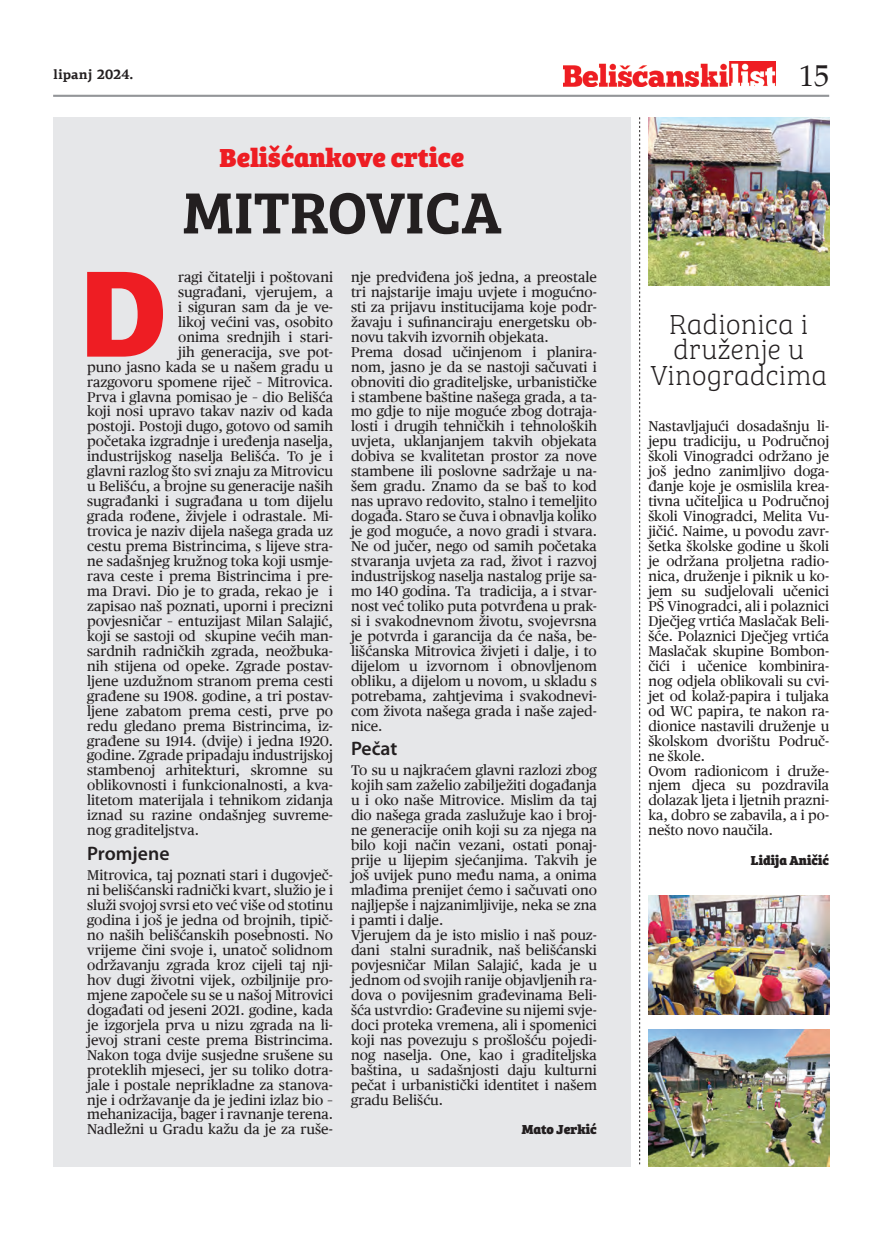
<style>
.page{position:relative;width:893px;height:1234px;background:#fff}
.page>*{position:absolute;margin:0;border:0;box-sizing:border-box;transform-origin:0 0}
.t1{font:900 122.7px "PF Agora Sans Pro";color:#ee1d23}
.t2{font:600 60px "Bree Serif";color:#231f20}
.t3{font:30px "Palatino Roman";color:#231f20}
.t4{font:100 28.5px/25.7px "Bree Serif";color:#231f20;text-align:center}
.t5{font:800 27px "Bree Serif";color:#ee1d23}
.t6{font:600 19.5px "Myriad Pro";color:#231f20}
.t7{font:14.25px/15px "Publico Text";color:#231f20}
.t8{font:800 13.5px "Bree Serif";color:#231f20}
.t9{font:700 13.5px "PF Agora Serif Pro";color:#231f20}
</style>
<div class="page">
<img style="left:563px;top:61px;width:213px;height:26px">
<hr style="left:53px;top:95px;width:776px;height:2px;background:#939598">
<div style="left:53px;top:117px;width:578px;height:1048px;background:#e6e7e9"></div>
<svg style="left:639px;top:117px;width:1px;height:1046px"></svg>
<img style="left:648px;top:117px;width:181px;height:169px">
<img style="left:648px;top:895px;width:181px;height:119px">
<img style="left:648px;top:1029px;width:181px;height:136px">
<p class="t9" style="left:53px;top:66px;width:82px">lipanj 2024.</p>
<p class="t3" style="left:799px;top:58px;width:31px">15</p>
<p class="t5" style="left:220px;top:135px;width:246px">Belišćankove crtice</p>
<p class="t2" style="left:182px;top:167px;width:321px">MITROVICA</p>
<p class="t1" style="left:79px;top:233px;width:91px">D</p>
<p class="t7" style="left:178px;top:269px;width:156px">ragi čitatelji i poštovani</p>
<p class="t7" style="left:178px;top:284px;width:156px">sugrađani, vjerujem, a</p>
<p class="t7" style="left:178px;top:299px;width:156px">i siguran sam da je ve-</p>
<p class="t7" style="left:178px;top:314px;width:156px">likoj većini vas, osobito</p>
<p class="t7" style="left:178px;top:329px;width:156px">onima srednjih i stari-</p>
<p class="t7" style="left:178px;top:344px;width:156px">jih generacija, sve pot-</p>
<p class="t7" style="left:87px;top:359px;width:247px">puno jasno kada se u našem gradu u</p>
<p class="t7" style="left:87px;top:374px;width:247px">razgovoru spomene riječ – Mitrovica.</p>
<p class="t7" style="left:87px;top:389px;width:247px">Prva i glavna pomisao je – dio Belišća</p>
<p class="t7" style="left:87px;top:404px;width:247px">koji nosi upravo takav naziv od kada</p>
<p class="t7" style="left:87px;top:419px;width:247px">postoji. Postoji dugo, gotovo od samih</p>
<p class="t7" style="left:87px;top:434px;width:247px">početaka izgradnje i uređenja naselja,</p>
<p class="t7" style="left:87px;top:449px;width:247px">industrijskog naselja Belišća. To je i</p>
<p class="t7" style="left:87px;top:464px;width:247px">glavni razlog što svi znaju za Mitrovicu</p>
<p class="t7" style="left:87px;top:478px;width:247px">u Belišću, a brojne su generacije naših</p>
<p class="t7" style="left:87px;top:493px;width:247px">sugrađanki i sugrađana u tom dijelu</p>
<p class="t7" style="left:87px;top:508px;width:247px">grada rođene, živjele i odrastale. Mi-</p>
<p class="t7" style="left:87px;top:523px;width:247px">trovica je naziv dijela našega grada uz</p>
<p class="t7" style="left:87px;top:538px;width:247px">cestu prema Bistrincima, s lijeve stra-</p>
<p class="t7" style="left:87px;top:553px;width:247px">ne sadašnjeg kružnog toka koji usmje-</p>
<p class="t7" style="left:87px;top:568px;width:247px">rava ceste i prema Bistrincima i pre-</p>
<p class="t7" style="left:87px;top:583px;width:247px">ma Dravi. Dio je to grada, rekao je i</p>
<p class="t7" style="left:87px;top:598px;width:247px">zapisao naš poznati, uporni i precizni</p>
<p class="t7" style="left:87px;top:613px;width:247px">povjesničar – entuzijast Milan Salajić,</p>
<p class="t7" style="left:87px;top:628px;width:247px">koji se sastoji od skupine većih man-</p>
<p class="t7" style="left:87px;top:643px;width:247px">sardnih radničkih zgrada, neožbuka-</p>
<p class="t7" style="left:87px;top:658px;width:247px">nih stijena od opeke. Zgrade postav-</p>
<p class="t7" style="left:87px;top:673px;width:247px">ljene uzdužnom stranom prema cesti</p>
<p class="t7" style="left:87px;top:688px;width:247px">građene su 1908. godine, a tri postav-</p>
<p class="t7" style="left:87px;top:703px;width:247px">ljene zabatom prema cesti, prve po</p>
<p class="t7" style="left:87px;top:718px;width:247px">redu gledano prema Bistrincima, iz-</p>
<p class="t7" style="left:87px;top:733px;width:247px">građene su 1914. (dvije) i jedna 1920.</p>
<p class="t7" style="left:87px;top:747px;width:247px">godine. Zgrade pripadaju industrijskoj</p>
<p class="t7" style="left:87px;top:762px;width:247px">stambenoj arhitekturi, skromne su</p>
<p class="t7" style="left:87px;top:777px;width:247px">oblikovnosti i funkcionalnosti, a kva-</p>
<p class="t7" style="left:87px;top:792px;width:247px">litetom materijala i tehnikom zidanja</p>
<p class="t7" style="left:87px;top:807px;width:247px">iznad su razine ondašnjeg suvreme-</p>
<p class="t7" style="left:87px;top:822px;width:113px">nog graditeljstva.</p>
<p class="t6" style="left:87px;top:842px;width:84px">Promjene</p>
<p class="t7" style="left:87px;top:867px;width:247px;text-align:justify">Mitrovica, taj poznati stari i dugovječ&shy;ni belišćanski radnički kvart, služio je i služi svojoj svrsi eto već više od stotinu godina i još je jedna od brojnih, tipič&shy;no naših belišćanskih posebnosti. No vrijeme čini svoje i, unatoč solidnom održavanju zgrada kroz cijeli taj nji&shy;hov dugi životni vijek, ozbiljnije pro&shy;mjene započele su se u našoj Mitrovici događati od jeseni 2021. godine, kada je izgorjela prva u nizu zgrada na li&shy;jevoj strani ceste prema Bistrincima.<br>Nakon toga dvije susjedne srušene su proteklih mjeseci, jer su toliko dotra&shy;jale i postale neprikladne za stanova&shy;nje i održavanje da je jedini izlaz bio – mehanizacija, bager i ravnanje terena.<br>Nadležni u Gradu kažu da je za ruše-</p>
<p class="t7" style="left:351px;top:269px;width:247px">nje predviđena još jedna, a preostale tri najstarije imaju uvjete i mogućno&shy;sti za prijavu institucijama koje podr&shy;žavaju i sufinanciraju energetsku ob&shy;novu takvih izvornih objekata.<br>Prema dosad učinjenom i planira&shy;nom, jasno je da se nastoji sačuvati i obnoviti dio graditeljske, urbanističke i stambene baštine našega grada, a ta&shy;mo gdje to nije moguće zbog dotraja&shy;losti i drugih tehničkih i tehnoloških uvjeta, uklanjanjem takvih objekata dobiva se kvalitetan prostor za nove stambene ili poslovne sadržaje u na&shy;šem gradu. Znamo da se baš to kod nas upravo redovito, stalno i temeljito događa. Staro se čuva i obnavlja koliko je god moguće, a novo gradi i stvara.<br>Ne od jučer, nego od samih početaka stvaranja uvjeta za rad, život i razvoj industrijskog naselja nastalog prije sa&shy;mo 140 godina. Ta tradicija, a i stvar&shy;nost već toliko puta potvrđena u prak&shy;si i svakodnevnom životu, svojevrsna je potvrda i garancija da će naša, be&shy;lišćanska Mitrovica živjeti i dalje, i to dijelom u izvornom i obnovljenom obliku, a dijelom u novom, u skladu s potrebama, zahtjevima i svakodnevi&shy;com života našega grada i naše zajed&shy;nice.</p>
<p class="t6" style="left:351px;top:737px;width:48px">Pečat</p>
<p class="t7" style="left:351px;top:762px;width:247px">To su u najkraćem glavni razlozi zbog kojih sam zaželio zabilježiti događanja u i oko naše Mitrovice. Mislim da taj dio našega grada zaslužuje kao i broj&shy;ne generacije onih koji su za njega na bilo koji način vezani, ostati ponaj&shy;prije u lijepim sjećanjima. Takvih je još uvijek puno među nama, a onima mlađima prenijet ćemo i sačuvati ono najljepše i najzanimljivije, neka se zna i pamti i dalje.<br>Vjerujem da je isto mislio i naš pouz&shy;dani stalni suradnik, naš belišćanski povjesničar Milan Salajić, kada je u jednom od svojih ranije objavljenih ra&shy;dova o povijesnim građevinama Beli&shy;šća ustvrdio: Građevine su nijemi svje&shy;doci proteka vremena, ali i spomenici koji nas povezuju s prošlošću pojedi&shy;nog naselja. One, kao i graditeljska baština, u sadašnjosti daju kulturni pečat i urbanistički identitet i našem gradu Belišću.</p>
<p class="t8" style="left:522px;top:1118px;width:77px">Mato Jerkić</p>
<p class="t4" style="left:650px;top:310px;width:178px">Radionica i druženje u<br>Vinogradcima</p>
<p class="t7" style="left:648px;top:419px;width:182px">Nastavljajući dosadašnju li&shy;jepu tradiciju, u Područnoj školi Vinogradci održano je još jedno zanimljivo doga&shy;đanje koje je osmislila krea&shy;tivna učiteljica u Područnoj školi Vinogradci, Melita Vu&shy;jičić. Naime, u povodu zavr&shy;šetka školske godine u školi je održana proljetna radio&shy;nica, druženje i piknik u ko&shy;jem su sudjelovali učenici<br>PŠ Vinogradci, ali i polaznici<br>Dječjeg vrtića Maslačak Beli&shy;šće. Polaznici Dječjeg vrtića<br>Maslačak skupine Bombon&shy;čići i učenice kombinira&shy;nog odjela oblikovali su cvi&shy;jet od kolaž-papira i tuljaka od WC papira, te nakon ra&shy;dionice nastavili druženje u školskom dvorištu Područ&shy;ne škole.<br>Ovom radionicom i druže&shy;njem djeca su pozdravila dolazak ljeta i ljetnih prazni&shy;ka, dobro se zabavila, a i po&shy;nešto novo naučila.</p>
<p class="t8" style="left:751px;top:849px;width:80px">Lidija Aničić</p>
</div>
